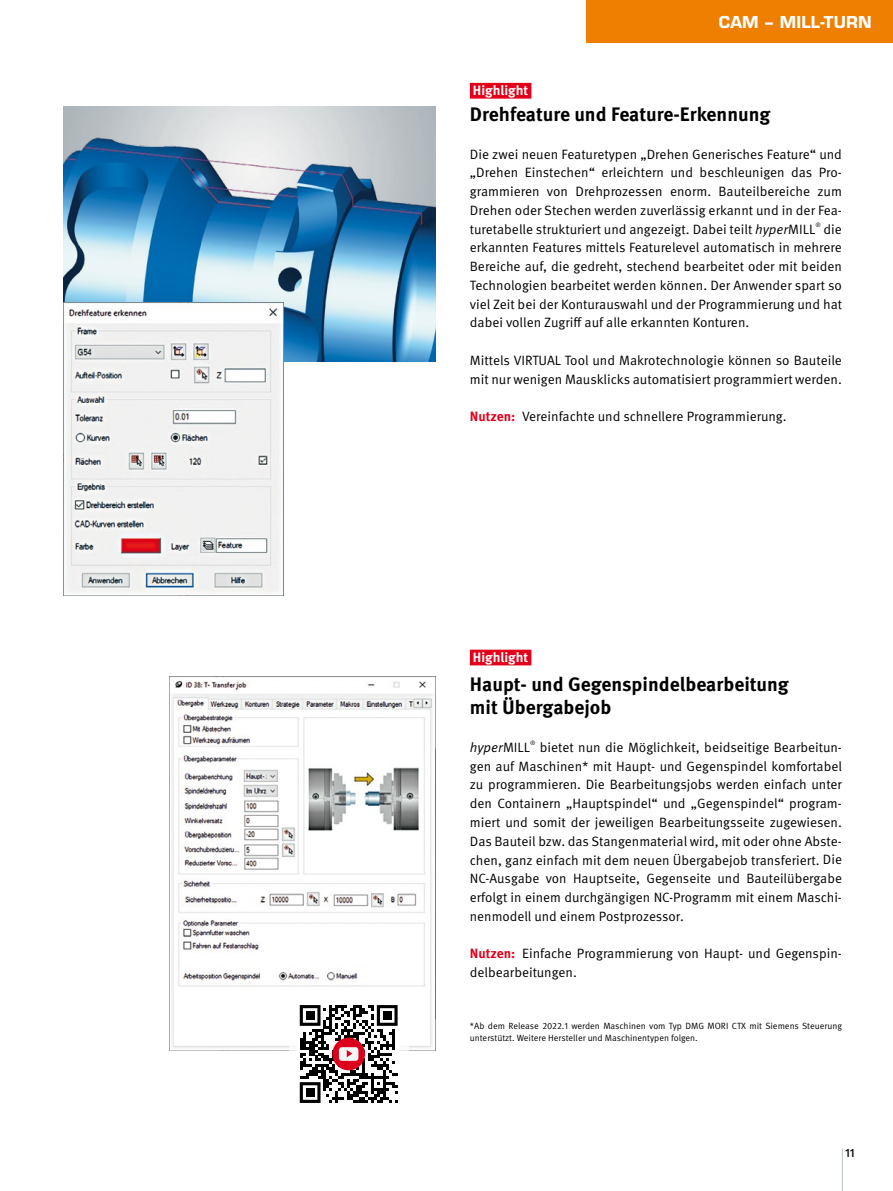
<style>
.page{position:relative;width:893px;height:1191px;background:#fff}
.page>*{position:absolute;margin:0;border:0;box-sizing:border-box;transform-origin:0 0}
.t1{font:700 19.5px/23.4px "Meta Pro";color:#000}
.t2{font:800 18px "Eurostile T";letter-spacing:.01em;color:#fff}
.t3{font:13.5px/18.8px "Meta Pro";color:#000;text-align:justify}
.t4{font:700 13.5px "Meta Pro";color:#fff}
.t5{font:italic 13.5px "Meta Pro";color:#000}
.t6{font:500 12px "Meta Pro";color:#000}
.t7{font:9px/12px "Meta Pro";color:#000}
.t8{font:6.15px "Meta Pro";color:#000}
.s1{font-style:italic}
.s2{font-weight:700;color:#e2001a}
.s3{font-style:normal}
</style>
<div class="page">
<hr style="left:842px;top:1148px;width:1px;height:43px;background:#b6c0c6">
<div style="left:587px;top:0;width:306px;height:43px;background:#ee7f00"></div>
<div style="left:470px;top:83px;width:61px;height:16px;background:#e2001a"></div>
<div style="left:470px;top:649px;width:61px;height:16px;background:#e2001a"></div>
<img style="left:64px;top:122px;width:372px;height:239px">
<img style="left:170px;top:676px;width:266px;height:374px">
<img style="left:64px;top:302px;width:220px;height:293px">
<div style="left:289px;top:994px;width:119px;height:119px;background:#fff"></div>
<svg style="left:300px;top:1005px;width:98px;height:98px"></svg>
<p class="t4" style="left:473px;top:82px;width:57px">Highlight</p>
<h2 class="t2" style="left:719px;top:12px;width:154px">CAM – MILL-TURN</h2>
<h1 class="t1" style="left:470px;top:103px;width:302px">Drehfeature und Feature-Erkennung</h1>
<p class="t3" style="left:470px;top:145px;width:374px">Die zwei neuen Featuretypen „Drehen Generisches Feature“ und „Drehen Einstechen“ erleichtern und beschleunigen das Pro&shy;grammieren von Drehprozessen enorm. Bauteilbereiche zum Drehen oder Stechen werden zuverlässig erkannt und in der Fea&shy;turetabelle strukturiert und angezeigt. Dabei teilt <span class="s1">hyper</span>MILL</p>
<p class="t8" style="left:815px;top:221px;width:7px">®</p>
<p class="t3" style="left:470px;top:220px;width:374px;text-indent:354px">die erkannten Features mittels Featurelevel automatisch in mehrere Bereiche auf, die gedreht, stechend bearbeitet oder mit beiden Technologien bearbeitet werden können. Der Anwender spart so viel Zeit bei der Konturauswahl und der Programmierung und hat dabei vollen Zugriff auf alle erkannten Konturen.</p>
<p class="t3" style="left:470px;top:351px;width:374px">Mittels VIRTUAL Tool und Makrotechnologie können so Bauteile mit nur wenigen Mausklicks automatisiert programmiert werden.</p>
<p class="t3" style="left:470px;top:407px;width:318px"><span class="s2">Nutzen:</span> Vereinfachte und schnellere Programmierung.</p>
<p class="t4" style="left:473px;top:649px;width:57px">Highlight</p>
<h1 class="t1" style="left:470px;top:673px;width:320px">Haupt- und Gegenspindelbearbeitung mit Übergabejob</h1>
<p class="t5" style="left:470px;top:739px;width:62px">hyper<span class="s3">MILL</span></p>
<p class="t8" style="left:530px;top:739px;width:7px">®</p>
<p class="t3" style="left:470px;top:738px;width:374px;text-indent:70px">bietet nun die Möglichkeit, beidseitige Bearbeitun&shy;gen auf Maschinen* mit Haupt- und Gegenspindel komfortabel zu programmieren. Die Bearbeitungsjobs werden einfach unter den Containern „Hauptspindel“ und „Gegenspindel“ program&shy;miert und somit der jeweiligen Bearbeitungsseite zugewiesen.<br>Das Bauteil bzw. das Stangenmaterial wird, mit oder ohne Abste&shy;chen, ganz einfach mit dem neuen Übergabejob transferiert. Die NC-Ausgabe von Hauptseite, Gegenseite und Bauteilübergabe erfolgt in einem durchgängigen NC-Programm mit einem Maschi&shy;nenmodell und einem Postprozessor.</p>
<p class="t3" style="left:470px;top:944px;width:374px"><span class="s2">Nutzen:</span> Einfache Programmierung von Haupt- und Gegenspin&shy;delbearbeitungen.</p>
<p class="t7" style="left:470px;top:1019px;width:374px">*Ab dem Release 2022.1 werden Maschinen vom Typ DMG MORI CTX mit Siemens Steuerung unterstützt. Weitere Hersteller und Maschinentypen folgen.</p>
<p class="t6" style="left:845px;top:1145px;width:11px">11</p>
</div>
